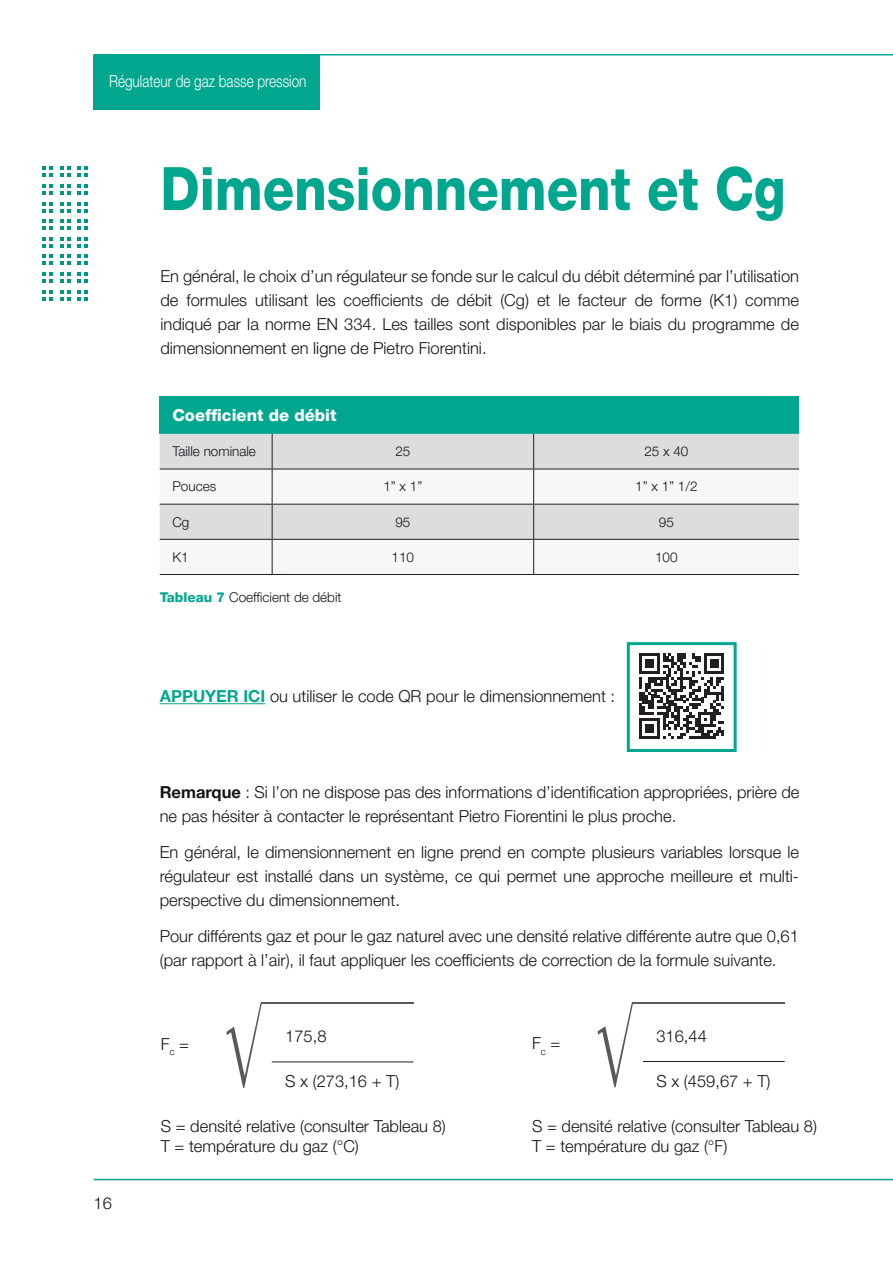
<style>
.page{position:relative;width:893px;height:1263px;background:#fff}
.page>*{position:absolute;margin:0;border:0;box-sizing:border-box;transform-origin:0 0}
.Titolo_Capitolo{font:800 60px "Helvetica Neue LT Pro";color:#00a78e;scale:.86 1}
.Testo{font:300 16.5px/24px "Helvetica Neue LT Pro";color:#121418;text-align:justify}
.testo_sciolto{font:300 16.5px "Helvetica Neue LT Pro";color:#121418}
.t1{font:300 16.5px "Helvetica Neue LT Pro";color:#fff;scale:.82 1}
.titoli_tabella_bianc{font:800 16.5px "Helvetica Neue LT Pro";color:#fff}
.testo_tabella{font:300 13.5px "Helvetica Neue LT Pro";color:#121418}
.s1{font-weight:800;color:#00a78e}
.s2{font-weight:700;color:#00a78e}
.s3{font-weight:700}
</style>
<div class="page">
<hr style="left:94px;top:1179px;width:799px;height:1px;background:#00a78e">
<hr style="left:94px;top:54px;width:799px;height:2px;background:#00a78e">
<svg style="left:42px;top:167px;width:11px;height:10px"></svg>
<svg style="left:60px;top:167px;width:11px;height:10px"></svg>
<svg style="left:78px;top:167px;width:10px;height:10px"></svg>
<svg style="left:42px;top:184px;width:11px;height:11px"></svg>
<svg style="left:60px;top:184px;width:11px;height:11px"></svg>
<svg style="left:78px;top:184px;width:10px;height:11px"></svg>
<svg style="left:42px;top:202px;width:11px;height:10px"></svg>
<svg style="left:60px;top:202px;width:11px;height:10px"></svg>
<svg style="left:78px;top:202px;width:10px;height:10px"></svg>
<svg style="left:42px;top:219px;width:11px;height:11px"></svg>
<svg style="left:60px;top:219px;width:11px;height:11px"></svg>
<svg style="left:78px;top:219px;width:10px;height:11px"></svg>
<svg style="left:42px;top:237px;width:11px;height:11px"></svg>
<svg style="left:60px;top:237px;width:11px;height:11px"></svg>
<svg style="left:78px;top:237px;width:10px;height:11px"></svg>
<svg style="left:42px;top:255px;width:11px;height:10px"></svg>
<svg style="left:60px;top:255px;width:11px;height:10px"></svg>
<svg style="left:78px;top:255px;width:10px;height:10px"></svg>
<svg style="left:42px;top:272px;width:11px;height:11px"></svg>
<svg style="left:60px;top:272px;width:11px;height:11px"></svg>
<svg style="left:78px;top:272px;width:10px;height:11px"></svg>
<svg style="left:42px;top:290px;width:11px;height:10px"></svg>
<svg style="left:60px;top:290px;width:11px;height:10px"></svg>
<svg style="left:78px;top:290px;width:10px;height:10px"></svg>
<div style="left:94px;top:55px;width:226px;height:55px;background:#00a78e"></div>
<div style="left:160px;top:397px;width:639px;height:37px;background:#00a78e"></div>
<div style="left:160px;top:434px;width:639px;height:35px;background:#dcdddf"></div>
<svg style="left:160px;top:470px;width:639px;height:104px"></svg>
<hr style="left:272px;top:434px;width:1px;height:35px;background:#231f20">
<hr style="left:533px;top:434px;width:1px;height:35px;background:#231f20">
<hr style="left:160px;top:469px;width:112px;height:1px;background:#231f20">
<hr style="left:272px;top:469px;width:262px;height:1px;background:#231f20">
<hr style="left:272px;top:469px;width:1px;height:35px;background:#231f20">
<hr style="left:534px;top:469px;width:265px;height:1px;background:#231f20">
<hr style="left:533px;top:469px;width:1px;height:35px;background:#231f20">
<hr style="left:160px;top:504px;width:112px;height:1px;background:#231f20">
<hr style="left:272px;top:504px;width:262px;height:1px;background:#231f20">
<hr style="left:272px;top:504px;width:1px;height:35px;background:#231f20">
<hr style="left:534px;top:504px;width:265px;height:1px;background:#231f20">
<hr style="left:533px;top:504px;width:1px;height:35px;background:#231f20">
<hr style="left:160px;top:539px;width:112px;height:1px;background:#231f20">
<hr style="left:272px;top:539px;width:262px;height:1px;background:#231f20">
<hr style="left:272px;top:540px;width:1px;height:34px;background:#231f20">
<hr style="left:534px;top:539px;width:265px;height:1px;background:#231f20">
<hr style="left:533px;top:540px;width:1px;height:34px;background:#231f20">
<hr style="left:160px;top:574px;width:112px;height:1px;background:#231f20">
<hr style="left:272px;top:574px;width:262px;height:1px;background:#231f20">
<hr style="left:534px;top:574px;width:265px;height:1px;background:#231f20">
<hr style="left:160px;top:703px;width:105px;height:1px;background:#00a78e">
<svg style="left:639px;top:653px;width:85px;height:86px"></svg>
<div style="left:627px;top:642px;width:110px;height:110px;border:3px solid #00a78e"></div>
<svg style="left:598px;top:1002px;width:35px;height:85px"></svg>
<hr style="left:632px;top:1002px;width:153px;height:1px;background:#59595c">
<hr style="left:643px;top:1061px;width:142px;height:1px;background:#231f20">
<svg style="left:226px;top:1003px;width:36px;height:85px"></svg>
<hr style="left:261px;top:1003px;width:152px;height:1px;background:#59595c">
<hr style="left:272px;top:1061px;width:141px;height:1px;background:#231f20">
<p class="t1" style="left:109px;top:71px;width:242px">Régulateur de gaz basse pression</p>
<p class="Titolo_Capitolo" style="left:160px;top:153px;width:728px">Dimensionnement et Cg</p>
<p class="Testo" style="left:160px;top:264px;width:640px">En général, le choix d’un régulateur se fonde sur le calcul du débit déterminé par l’utilisation de formules utilisant les coefficients de débit (Cg) et le facteur de forme (K1) comme indiqué par la norme EN 334. Les tailles sont disponibles par le biais du programme de dimensionnement en ligne de Pietro Fiorentini.</p>
<p class="titoli_tabella_bianc" style="left:172px;top:405px;width:166px">Coefficient de débit</p>
<p class="testo_tabella" style="left:172px;top:443px;width:85px">Taille nominale</p>
<p class="testo_tabella" style="left:395px;top:443px;width:17px">25</p>
<p class="testo_tabella" style="left:644px;top:443px;width:46px">25 x 40</p>
<p class="testo_tabella" style="left:172px;top:478px;width:45px">Pouces</p>
<p class="testo_tabella" style="left:383px;top:478px;width:41px">1” x 1”</p>
<p class="testo_tabella" style="left:635px;top:478px;width:64px">1” x 1” 1/2</p>
<p class="testo_tabella" style="left:172px;top:513px;width:19px">Cg</p>
<p class="testo_tabella" style="left:395px;top:513px;width:17px">95</p>
<p class="testo_tabella" style="left:659px;top:513px;width:17px">95</p>
<p class="testo_tabella" style="left:172px;top:549px;width:18px">K1</p>
<p class="testo_tabella" style="left:392px;top:549px;width:24px">110</p>
<p class="testo_tabella" style="left:655px;top:549px;width:24px">100</p>
<p class="testo_tabella" style="left:160px;top:589px;width:183px"><span class="s1">Tableau 7</span> Coefficient de débit</p>
<p class="Testo" style="left:160px;top:684px;width:457px"><span class="s2">APPUYER ICI</span> ou utiliser le code QR pour le dimensionnement :</p>
<p class="Testo" style="left:160px;top:780px;width:641px"><span class="s3">Remarque</span> : Si l’on ne dispose pas des informations d’identification appropriées, prière de ne pas hésiter à contacter le représentant Pietro Fiorentini le plus proche.</p>
<p class="Testo" style="left:160px;top:840px;width:641px">En général, le dimensionnement en ligne prend en compte plusieurs variables lorsque le régulateur est installé dans un système, ce qui permet une approche meilleure et multi&shy;perspective du dimensionnement.</p>
<p class="Testo" style="left:160px;top:924px;width:641px">Pour différents gaz et pour le gaz naturel avec une densité relative différente autre que 0,61 (par rapport à l’air), il faut appliquer les coefficients de correction de la formule suivante.</p>
<p class="Testo" style="left:94px;top:1191px;width:20px">16</p>
<p class="testo_sciolto" style="left:161px;top:1033px;width:30px">F<sub>c</sub> =</p>
<p class="testo_sciolto" style="left:285px;top:1026px;width:43px">175,8</p>
<p class="testo_sciolto" style="left:285px;top:1071px;width:116px">S x (273,16 + T)</p>
<p class="testo_sciolto" style="left:161px;top:1116px;width:287px">S = densité relative (consulter Tableau 8)</p>
<p class="testo_sciolto" style="left:161px;top:1136px;width:200px">T = température du gaz (°C)</p>
<p class="testo_sciolto" style="left:532px;top:1033px;width:30px">F<sub>c</sub> =</p>
<p class="testo_sciolto" style="left:656px;top:1026px;width:52px">316,44</p>
<p class="testo_sciolto" style="left:656px;top:1071px;width:116px">S x (459,67 + T)</p>
<p class="testo_sciolto" style="left:532px;top:1116px;width:287px">S = densité relative (consulter Tableau 8)</p>
<p class="testo_sciolto" style="left:532px;top:1136px;width:197px">T = température du gaz (°F)</p>
</div>
